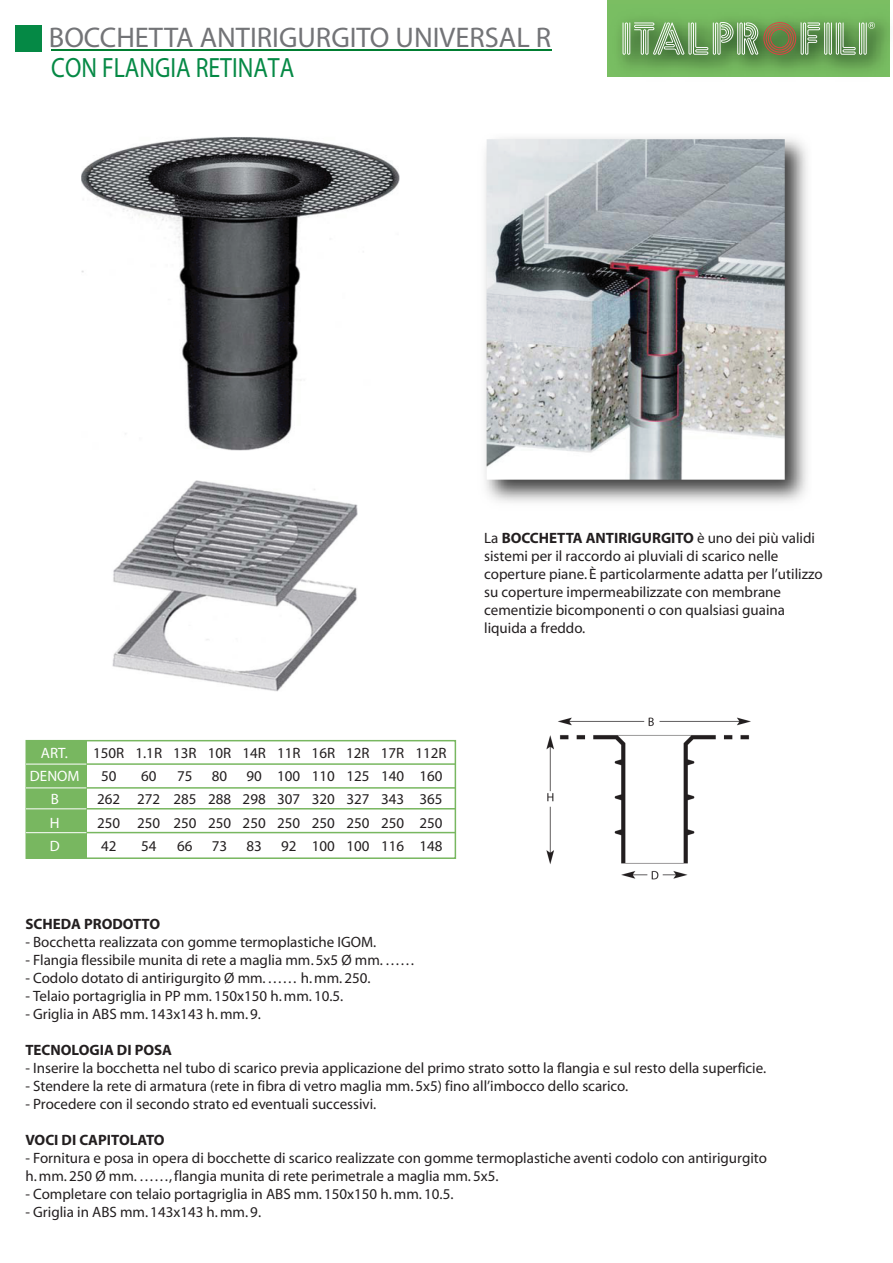
<style>
.page{position:relative;width:893px;height:1263px;background:#fff}
.page>*{position:absolute;margin:0;border:0;box-sizing:border-box;transform-origin:0 0}
.t1{font:28.5px "Myriad";color:#737477}
.t2{font:28.05px "Myriad";color:#058945;scale:.85 1}
.t3{font:15px/23.2px "Myriad";color:#231f20}
.t4{font:700 15px "Myriad";color:#231f20}
.t5{font:15px/23.2px "Myriad";color:#fff;text-align:center}
.s1{font-weight:700}
</style>
<div class="page">
<img style="left:82px;top:137px;width:726px;height:743px">
<div style="left:15px;top:26px;width:27px;height:26px;background:#058945"></div>
<hr style="left:52px;top:50px;width:500px;height:1px;background:#007e31">
<svg style="left:607px;top:0;width:283px;height:77px;background:#71b35c"></svg>
<svg style="left:622px;top:22px;width:253px;height:33px;background:#82a571"></svg>
<div style="left:26px;top:740px;width:430px;height:119px;border:2px solid #78b760"></div>
<hr style="left:26px;top:763px;width:429px;height:2px;background:#78b760">
<hr style="left:26px;top:787px;width:429px;height:2px;background:#78b760">
<hr style="left:26px;top:808px;width:429px;height:1px;background:#78b760">
<hr style="left:26px;top:832px;width:430px;height:1px;background:#78b760">
<div style="left:26px;top:740px;width:60px;height:118px;background:#78b760"></div>
<hr style="left:26px;top:764px;width:60px;height:1px;background:#fff">
<hr style="left:26px;top:808px;width:60px;height:1px;background:#fff">
<hr style="left:26px;top:788px;width:60px;height:1px;background:#fff">
<hr style="left:26px;top:832px;width:60px;height:1px;background:#fff">
<p class="t1" style="left:49px;top:23px;width:504px">BOCCHETTA ANTIRIGURGITO UNIVERSAL R</p>
<h2 class="t2" style="left:51px;top:54px;width:287px">CON FLANGIA RETINATA</h2>
<p class="t3" style="left:484px;top:530px;width:340px;line-height:18px">La <span class="s1">BOCCHETTA ANTIRIGURGITO</span> è uno dei più validi sistemi per il raccordo ai pluviali di scarico nelle coperture piane. È particolarmente adatta per l’utilizzo su coperture impermeabilizzate con membrane cementizie bicomponenti o con qualsiasi guaina liquida a freddo.</p>
<p class="t5" style="left:30px;top:742px;width:51px">ART.<br>DENOM<br>B<br>H<br>D</p>
<p class="t3" style="left:136px;top:742px;width:28px">1.1R<br>60<br>272<br>250<br>54</p>
<p class="t3" style="left:173px;top:742px;width:25px">13R<br>75<br>285<br>250<br>66</p>
<p class="t3" style="left:208px;top:742px;width:25px">10R<br>80<br>288<br>250<br>73</p>
<p class="t3" style="left:242px;top:742px;width:25px">14R<br>90<br>298<br>250<br>83</p>
<p class="t3" style="left:277px;top:742px;width:25px;text-align:justify">11R 100<br>307<br>250<br>92</p>
<p class="t3" style="left:312px;top:742px;width:25px;text-align:justify">16R 110<br>320<br>250<br>100</p>
<p class="t3" style="left:346px;top:742px;width:25px;text-align:justify">12R 125<br>327<br>250<br>100</p>
<p class="t3" style="left:381px;top:742px;width:25px;text-align:justify">17R 140<br>343<br>250<br>116</p>
<p class="t3" style="left:415px;top:742px;width:33px">112R<br>160<br>365<br>250<br>148</p>
<p class="t3" style="left:93px;top:742px;width:33px">150R<br>50<br>262<br>250<br>42</p>
<p class="t4" style="left:25px;top:916px;width:136px">SCHEDA PRODOTTO</p>
<p class="t3" style="left:25px;top:931px;width:352px">- Bocchetta realizzata con gomme termoplastiche IGOM.</p>
<p class="t3" style="left:25px;top:949px;width:391px">- Flangia flessibile munita di rete a maglia mm. 5x5 Ø mm. ……</p>
<p class="t3" style="left:25px;top:967px;width:347px">- Codolo dotato di antirigurgito Ø mm. …… h. mm. 250.</p>
<p class="t3" style="left:25px;top:985px;width:320px">- Telaio portagriglia in PP mm. 150x150 h. mm. 10.5.</p>
<p class="t3" style="left:25px;top:1003px;width:237px">- Griglia in ABS mm. 143x143 h. mm. 9.</p>
<p class="t4" style="left:25px;top:1042px;width:148px">TECNOLOGIA DI POSA</p>
<p class="t3" style="left:25px;top:1057px;width:742px">- Inserire la bocchetta nel tubo di scarico previa applicazione del primo strato sotto la flangia e sul resto della superficie.</p>
<p class="t3" style="left:25px;top:1075px;width:604px">- Stendere la rete di armatura (rete in fibra di vetro maglia mm. 5x5) fino all’imbocco dello scarico.</p>
<p class="t3" style="left:25px;top:1093px;width:352px">- Procedere con il secondo strato ed eventuali successivi.</p>
<p class="t4" style="left:25px;top:1132px;width:141px">VOCI DI CAPITOLATO</p>
<p class="t3" style="left:25px;top:1150px;width:743px;line-height:18px">- Fornitura e posa in opera di bocchette di scarico realizzate con gomme termoplastiche aventi codolo con antirigurgito h. mm. 250 Ø mm. ……, flangia munita di rete perimetrale a maglia mm. 5x5.</p>
<p class="t3" style="left:25px;top:1183px;width:430px">- Completare con telaio portagriglia in ABS mm. 150x150 h. mm. 10.5.</p>
<p class="t3" style="left:25px;top:1201px;width:237px">- Griglia in ABS mm. 143x143 h. mm. 9.</p>
</div>
